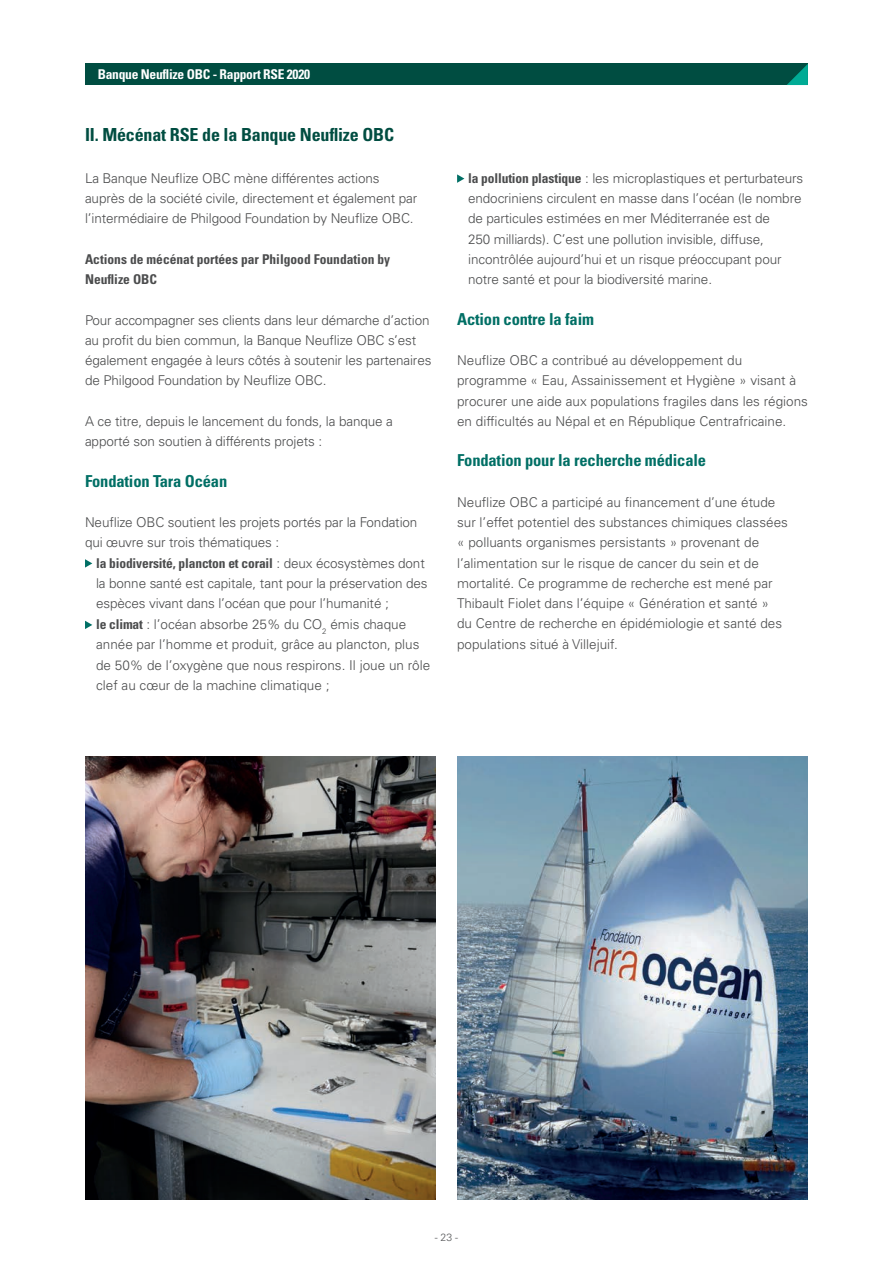
<style>
.page{position:relative;width:893px;height:1263px;background:#fff}
.page>*{position:absolute;margin:0;border:0;box-sizing:border-box;transform-origin:0 0}
.t1{font:700 condensed 18px "Univers LT Std";letter-spacing:-.01em;color:#004d41}
.t2{font:700 condensed 16.5px "Univers LT Std";letter-spacing:-.01em;color:#006f65}
.t3{font:300 13.5px/20.2px "Univers LT Std";letter-spacing:-.01em;color:#4b4c4d}
.t4{font:700 condensed 13.5px/20.2px "Univers LT Std";color:#4b4c4d}
.t5{font:700 condensed 13.5px "Univers LT Std";letter-spacing:-.02em;color:#fff}
.t6{font:300 10.5px "Univers LT Std";color:#57585a}
.s1{font-weight:700;font-stretch:condensed}
</style>
<div class="page">
<div style="left:85px;top:64px;width:723px;height:21px;background:#004d41"></div>
<svg style="left:787px;top:64px;width:21px;height:21px"></svg>
<svg style="left:85px;top:559px;width:7px;height:9px"></svg>
<svg style="left:85px;top:621px;width:7px;height:8px"></svg>
<svg style="left:457px;top:174px;width:7px;height:9px"></svg>
<img style="left:85px;top:757px;width:351px;height:442px">
<img style="left:457px;top:757px;width:351px;height:442px">
<p class="t5" style="left:98px;top:66px;width:214px">Banque Neuflize OBC - Rapport RSE 2020</p>
<h1 class="t1" style="left:85px;top:123px;width:310px">II. Mécénat RSE de la Banque Neuflize OBC</h1>
<p class="t3" style="left:85px;top:168px;width:334px">La Banque Neuflize OBC mène différentes actions auprès de la société civile, directement et également par l’intermédiaire de Philgood Foundation by Neuflize OBC.</p>
<p class="t4" style="left:85px;top:249px;width:307px">Actions de mécénat portées par Philgood Foundation by<br>Neuflize OBC</p>
<p class="t3" style="left:85px;top:310px;width:348px">Pour accompagner ses clients dans leur démarche d’action au profit du bien commun, la Banque Neuflize OBC s’est également engagée à leurs côtés à soutenir les partenaires de Philgood Foundation by Neuflize OBC.</p>
<p class="t3" style="left:85px;top:411px;width:309px">A ce titre, depuis le lancement du fonds, la banque a apporté son soutien à différents projets :</p>
<p class="t2" style="left:85px;top:471px;width:144px">Fondation Tara Océan</p>
<p class="t3" style="left:85px;top:512px;width:334px">Neuflize OBC soutient les projets portés par la Fondation qui œuvre sur trois thématiques :</p>
<p class="t3" style="left:96px;top:553px;width:336px"><span class="s1">la biodiversité, plancton et corail</span> : deux écosystèmes dont la bonne santé est capitale, tant pour la préservation des espèces vivant dans l’océan que pour l’humanité ;<br><span class="s1">le climat</span> : l’océan absorbe 25% du CO<sub>2</sub> émis chaque année par l’homme et produit, grâce au plancton, plus de 50% de l’oxygène que nous respirons. Il joue un rôle clef au cœur de la machine climatique ;</p>
<p class="t3" style="left:468px;top:168px;width:337px"><span class="s1">la pollution plastique</span> : les microplastiques et perturbateurs endocriniens circulent en masse dans l’océan (le nombre de particules estimées en mer Méditerranée est de<br>250 milliards). C’est une pollution invisible, diffuse, incontrôlée aujourd’hui et un risque préoccupant pour notre santé et pour la biodiversité marine.</p>
<p class="t2" style="left:457px;top:309px;width:138px">Action contre la faim</p>
<p class="t3" style="left:457px;top:350px;width:352px">Neuflize OBC a contribué au développement du programme « Eau, Assainissement et Hygiène » visant à procurer une aide aux populations fragiles dans les régions en difficultés au Népal et en République Centrafricaine.</p>
<p class="t2" style="left:457px;top:450px;width:251px">Fondation pour la recherche médicale</p>
<p class="t3" style="left:457px;top:492px;width:332px">Neuflize OBC a participé au financement d’une étude sur l’effet potentiel des substances chimiques classées « polluants organismes persistants » provenant de l’alimentation sur le risque de cancer du sein et de mortalité. Ce programme de recherche est mené par Thibault Fiolet dans l’équipe « Génération et santé »<br>du Centre de recherche en épidémiologie et santé des populations situé à Villejuif.</p>
<p class="t6" style="left:435px;top:1231px;width:25px">- 23 -</p>
</div>
